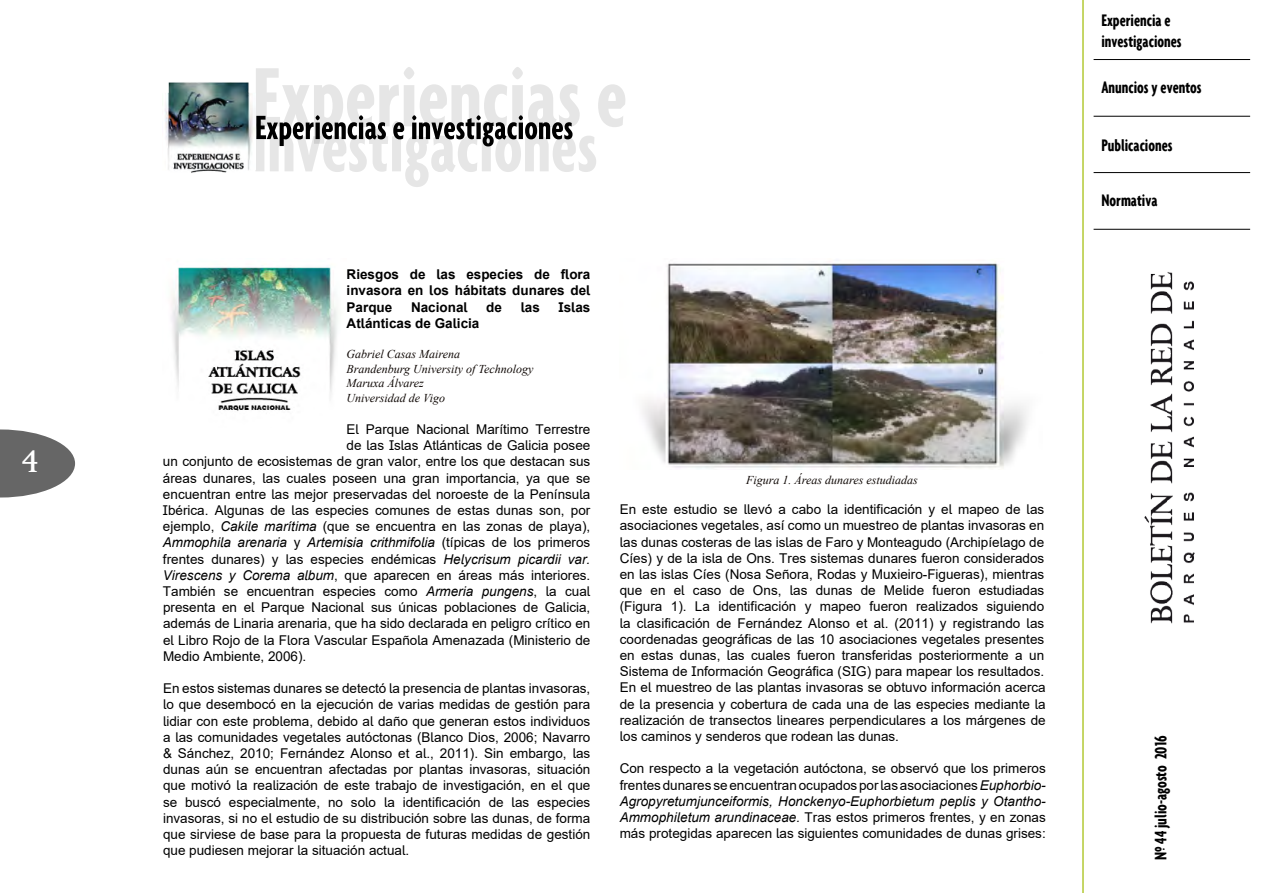
<style>
.page{position:relative;width:1263px;height:893px;background:#fff}
.page>*{position:absolute;margin:0;border:0;box-sizing:border-box;transform-origin:0 0}
.t1{font:30px "Palermo";color:#fff}
.t2{font:700 extra-condensed 18px/21.6px "Agenda";color:#000}
.t3{font:13.5px/16.2px "Arial";color:#000;text-align:justify}
.t4{font:700 13.5px/16.2px "Arial";color:#000;text-align:justify}
.t5{font:italic 13.5px "Arial";color:#000}
.t6{font:italic 12px/14.4px "Times New Roman";color:#100906}
.s1{font-style:italic}
.s2{font-style:normal}
</style>
<div class="page">
<svg style="left:0;top:429px;width:75px;height:68px"></svg>
<img style="left:1126px;top:115px;width:83px;height:509px">
<hr style="left:1082px;top:0;width:2px;height:893px;background:#b3c935">
<hr style="left:1093px;top:59px;width:157px;height:1px;background:#000">
<hr style="left:1093px;top:172px;width:157px;height:1px;background:#000">
<hr style="left:1093px;top:116px;width:157px;height:1px;background:#000">
<hr style="left:1093px;top:229px;width:157px;height:1px;background:#000">
<svg style="left:255px;top:67px;width:370px;height:120px"></svg>
<img style="left:165px;top:82px;width:90px;height:91px">
<img style="left:171px;top:267px;width:167px;height:144px">
<img style="left:642px;top:263px;width:385px;height:205px">
<h1 class="t1" style="left:22px;top:444px;width:19px">4</h1>
<p class="t4" style="left:347px;top:266px;width:245px">Riesgos de las especies de flora invasora en los hábitats dunares del Parque</p>
<p class="t4" style="left:411px;top:299px;width:58px">Nacional</p>
<p class="t4" style="left:486px;top:299px;width:17px">de</p>
<p class="t4" style="left:521px;top:299px;width:21px">las</p>
<p class="t4" style="left:558px;top:299px;width:33px">Islas</p>
<p class="t4" style="left:347px;top:315px;width:134px">Atlánticas de Galicia</p>
<p class="t6" style="left:347px;top:347px;width:188px">Gabriel Casas Mairena<br>Brandenburg University of Technology<br>Maruxa Álvarez<br>Universidad de Vigo</p>
<p class="t3" style="left:347px;top:421px;width:245px">El Parque Nacional Marítimo Terrestre</p>
<p class="t3" style="left:347px;top:437px;width:245px">de las Islas Atlánticas de Galicia posee</p>
<p class="t3" style="left:163px;top:453px;width:429px">un conjunto de ecosistemas de gran valor, entre los que destacan sus</p>
<p class="t3" style="left:163px;top:470px;width:429px">áreas dunares, las cuales poseen una gran importancia, ya que se</p>
<p class="t3" style="left:163px;top:486px;width:429px">encuentran entre las mejor preservadas del noroeste de la Península</p>
<p class="t3" style="left:163px;top:502px;width:429px">Ibérica. Algunas de las especies comunes de estas dunas son, por</p>
<p class="t3" style="left:163px;top:518px;width:429px">ejemplo, <span class="s1">Cakile marítima</span> (que se encuentra en las zonas de playa),</p>
<p class="t5" style="left:163px;top:534px;width:429px">Ammophila arenaria <span class="s2">y</span> Artemisia crithmifolia <span class="s2">(típicas de los primeros</span></p>
<p class="t3" style="left:163px;top:551px;width:429px">frentes dunares) y las especies endémicas <span class="s1">Helycrisum picardii var.</span></p>
<p class="t3" style="left:163px;top:567px;width:429px"><span class="s1">Virescens y Corema album</span>, que aparecen en áreas más interiores.</p>
<p class="t3" style="left:163px;top:583px;width:428px">También se encuentran especies como <span class="s1">Armeria pungens</span>, la cual</p>
<p class="t3" style="left:163px;top:599px;width:429px">presenta en el Parque Nacional sus únicas poblaciones de Galicia,</p>
<p class="t3" style="left:163px;top:615px;width:429px">además de Linaria arenaria, que ha sido declarada en peligro crítico en</p>
<p class="t3" style="left:163px;top:632px;width:429px">el Libro Rojo de la Flora Vascular Española Amenazada (Ministerio de</p>
<p class="t3" style="left:163px;top:648px;width:145px">Medio Ambiente, 2006).</p>
<p class="t3" style="left:163px;top:680px;width:429px">En estos sistemas dunares se detectó la presencia de plantas invasoras, lo que desembocó en la ejecución de varias medidas de gestión para lidiar con este problema, debido al daño que generan estos individuos a las comunidades vegetales autóctonas (Blanco Dios, 2006; Navarro &amp; Sánchez, 2010; Fernández Alonso et al., 2011). Sin embargo, las dunas aún se encuentran afectadas por plantas invasoras, situación que motivó la realización de este trabajo de investigación, en el que se buscó especialmente, no solo la identificación de las especies invasoras, si no el estudio de su distribución sobre las dunas, de forma que sirviese de base para la propuesta de futuras medidas de gestión que pudiesen mejorar la situación actual.</p>
<p class="t6" style="left:746px;top:472px;width:173px">Figura 1. Áreas dunares estudiadas</p>
<p class="t3" style="left:620px;top:501px;width:427px">En este estudio se llevó a cabo la identificación y el mapeo de las asociaciones vegetales, así como un muestreo de plantas invasoras en las dunas costeras de las islas de Faro y Monteagudo (Archipíelago de Cíes) y de la isla de Ons. Tres sistemas dunares fueron considerados en las islas Cíes (Nosa Señora, Rodas y Muxieiro-Figueras), mientras que en el caso de Ons, las dunas de Melide fueron estudiadas (Figura 1). La identificación y mapeo fueron realizados siguiendo la clasificación de Fernández Alonso et al. (2011) y registrando las coordenadas geográficas de las 10 asociaciones vegetales presentes en estas dunas, las cuales fueron transferidas posteriormente a un Sistema de Información Geográfica (SIG) para mapear los resultados.<br>En el muestreo de las plantas invasoras se obtuvo información acerca de la presencia y cobertura de cada una de las especies mediante la realización de transectos lineares perpendiculares a los márgenes de los caminos y senderos que rodean las dunas.</p>
<p class="t3" style="left:620px;top:760px;width:428px">Con respecto a la vegetación autóctona, se observó que los primeros frentes dunares se encuentran ocupados por las asociaciones <span class="s1">Euphorbio-Agropyretumjunceiformis, Honckenyo-Euphorbietum peplis y Otantho-Ammophiletum arundinaceae.</span> Tras estos primeros frentes, y en zonas más protegidas aparecen las siguientes comunidades de dunas grises:</p>
<h2 class="t2" style="left:1101px;top:9px;width:82px">Experiencia e investigaciones</h2>
<h2 class="t2" style="left:1101px;top:76px;width:102px">Anuncios y eventos</h2>
<h2 class="t2" style="left:1101px;top:134px;width:73px">Publicaciones</h2>
<h2 class="t2" style="left:1101px;top:189px;width:58px">Normativa</h2>
<h2 class="t2" style="left:1149px;top:860px;width:126px;rotate:-90deg">Nº 44 julio-agosto 2016</h2>
</div>
